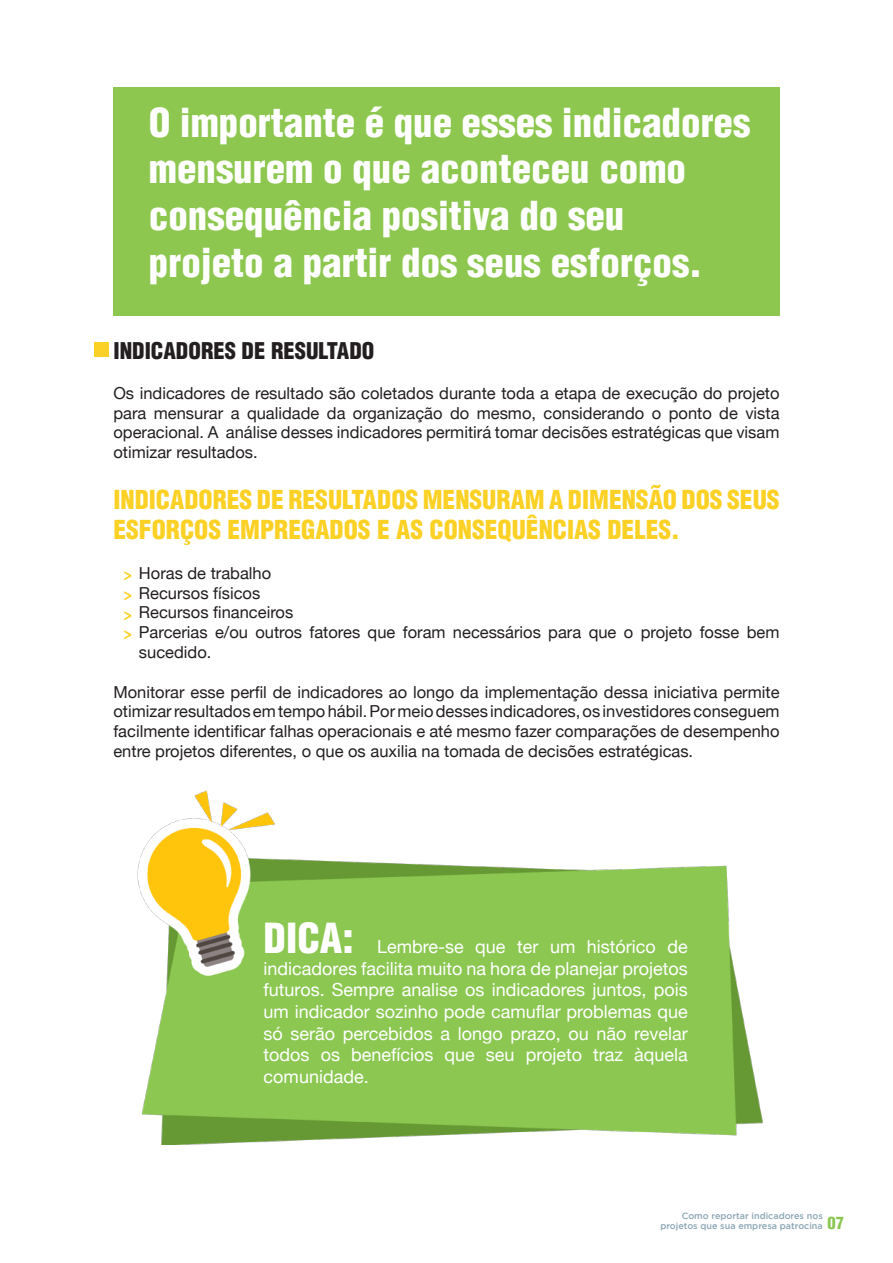
<style>
.page{position:relative;width:893px;height:1263px;background:#fff}
.page>*{position:absolute;margin:0;border:0;box-sizing:border-box;transform-origin:0 0}
.t1{font:900 condensed 40.5px "Helvetica";color:#fff}
.t2{font:900 condensed 39px/46.8px "Helvetica";color:#fff}
.t3{font:900 condensed 25.5px/30.6px "Helvetica";color:#fcd125}
.t4{font:900 condensed 22.5px "Helvetica";color:#231f20}
.t5{font:18px/21.6px "Helvetica Neue";color:#fff;text-align:justify}
.t6{font:16.5px/19.8px "Helvetica Neue";color:#231f20;text-align:justify}
.t7{font:900 condensed 16.5px "Helvetica";color:#89c650}
.t8{font:500 9px/10.8px "Gotham";color:#8ba6b3;text-align:right}
.s1{font-family:"Helvetica";font-weight:900;font-stretch:condensed;color:#fcd125}
</style>
<div class="page">
<div style="left:113px;top:87px;width:666px;height:229px;background:#8dc750"></div>
<div style="left:94px;top:342px;width:14px;height:15px;background:#fcd125"></div>
<img style="left:137px;top:790px;width:626px;height:355px">
<h2 class="t2" style="left:149px;top:99px;width:603px">O importante é que esses indicadores mensurem o que aconteceu como consequência positiva do seu<br>projeto a partir dos seus esforços.</h2>
<h3 class="t4" style="left:113px;top:337px;width:262px">INDICADORES DE RESULTADO</h3>
<p class="t6" style="left:113px;top:383px;width:668px">Os indicadores de resultado são coletados durante toda a etapa de execução do projeto para mensurar a qualidade da organização do mesmo, considerando o ponto de vista operacional. A análise desses indicadores permitirá tomar decisões estratégicas que visam otimizar resultados.</p>
<h3 class="t3" style="left:113px;top:484px;width:668px">INDICADORES DE RESULTADOS MENSURAM A DIMENSÃO DOS SEUS<br>ESFORÇOS EMPREGADOS E AS CONSEQUÊNCIAS DELES.</h3>
<p class="t6" style="left:124px;top:563px;width:149px"><span class="s1">&gt;</span> Horas de trabalho</p>
<p class="t6" style="left:124px;top:583px;width:138px"><span class="s1">&gt;</span> Recursos físicos</p>
<p class="t6" style="left:124px;top:602px;width:171px"><span class="s1">&gt;</span> Recursos financeiros</p>
<p class="t6" style="left:124px;top:622px;width:657px"><span class="s1">&gt;</span> Parcerias e/ou outros fatores que foram necessários para que o projeto fosse bem</p>
<p class="t6" style="left:139px;top:642px;width:74px">sucedido.</p>
<p class="t6" style="left:113px;top:682px;width:668px">Monitorar esse perfil de indicadores ao longo da implementação dessa iniciativa permite otimizar resultados em tempo hábil. Por meio desses indicadores, os investidores conseguem facilmente identificar falhas operacionais e até mesmo fazer comparações de desempenho entre projetos diferentes, o que os auxilia na tomada de decisões estratégicas.</p>
<h1 class="t1" style="left:264px;top:914px;width:92px">DICA:</h1>
<p class="t5" style="left:264px;top:936px;width:426px;text-indent:113px">Lembre-se que ter um histórico de indicadores facilita muito na hora de planejar projetos futuros. Sempre analise os indicadores juntos, pois um indicador sozinho pode camuflar problemas que só serão percebidos a longo prazo, ou não revelar todos os benefícios que seu projeto traz àquela comunidade.</p>
<p class="t8" style="left:660px;top:1210px;width:164px">Como reportar indicadores nos projetos que sua empresa patrocina</p>
<p class="t7" style="left:827px;top:1213px;width:18px">07</p>
</div>
